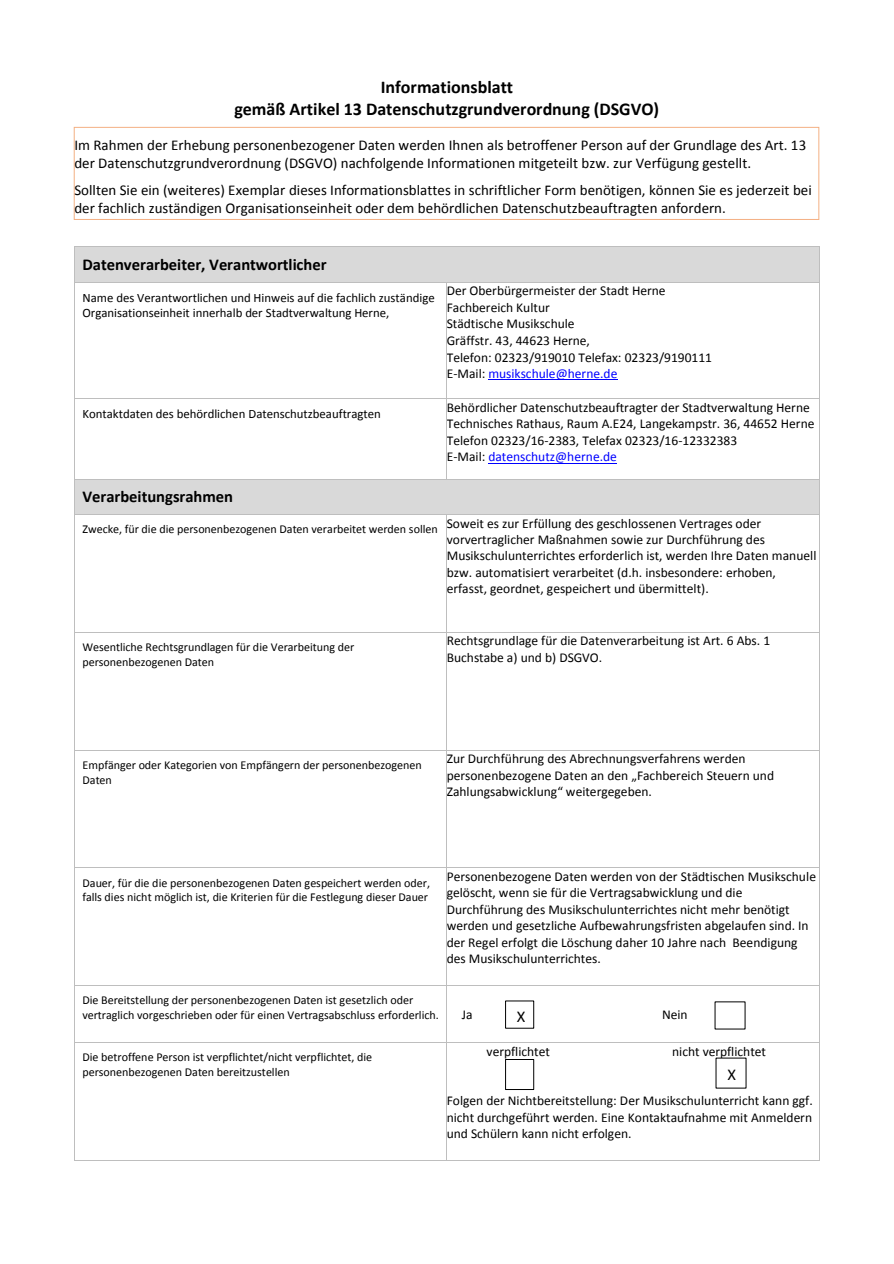
<style>
.page{position:relative;width:894px;height:1264px;background:#fff}
.page>*{position:absolute;margin:0;border:0;box-sizing:border-box;transform-origin:0 0}
.t1{font:700 18px "Calibri";color:#000}
.t2{font:700 16.5px "Calibri";letter-spacing:-.005em;color:#000}
.t3{font:16.5px "Calibri";color:#000}
.t4{font:15px/18.1px "Calibri";color:#000}
.t5{font:13.5px/16.5px "Calibri";color:#000}
.t6{font:13.5px "Calibri";color:#00f}
.t7{font:12.75px/15.6px "Calibri";letter-spacing:-.005em;color:#000}
.t8{font:12px/14.7px "Calibri";letter-spacing:-.005em;color:#000}
.s1{color:#000}
</style>
<div class="page">
<div style="left:74px;top:247px;width:744px;height:35px;background:#d9d9d9"></div>
<hr style="left:74px;top:246px;width:744px;height:1px;background:#bebebe">
<hr style="left:74px;top:247px;width:1px;height:35px;background:#bebebe">
<hr style="left:818px;top:247px;width:1px;height:35px;background:#bebebe">
<hr style="left:488px;top:379px;width:129px;height:1px;background:#00f">
<hr style="left:74px;top:282px;width:372px;height:1px;background:#bebebe">
<hr style="left:447px;top:282px;width:371px;height:1px;background:#bebebe">
<hr style="left:74px;top:282px;width:1px;height:116px;background:#bebebe">
<hr style="left:446px;top:282px;width:1px;height:116px;background:#bebebe">
<hr style="left:818px;top:282px;width:1px;height:116px;background:#bebebe">
<hr style="left:488px;top:462px;width:129px;height:1px;background:#00f">
<hr style="left:74px;top:398px;width:372px;height:1px;background:#bebebe">
<hr style="left:447px;top:398px;width:371px;height:1px;background:#bebebe">
<hr style="left:74px;top:399px;width:1px;height:79px;background:#bebebe">
<hr style="left:446px;top:399px;width:1px;height:79px;background:#bebebe">
<hr style="left:818px;top:399px;width:1px;height:79px;background:#bebebe">
<div style="left:74px;top:479px;width:744px;height:35px;background:#d9d9d9"></div>
<hr style="left:74px;top:478px;width:372px;height:1px;background:#bebebe">
<hr style="left:447px;top:478px;width:371px;height:1px;background:#bebebe">
<hr style="left:74px;top:479px;width:1px;height:35px;background:#bebebe">
<hr style="left:818px;top:479px;width:1px;height:35px;background:#bebebe">
<hr style="left:74px;top:514px;width:372px;height:1px;background:#bebebe">
<hr style="left:447px;top:514px;width:371px;height:1px;background:#bebebe">
<hr style="left:74px;top:514px;width:1px;height:117px;background:#bebebe">
<hr style="left:446px;top:514px;width:1px;height:117px;background:#bebebe">
<hr style="left:818px;top:514px;width:1px;height:117px;background:#bebebe">
<hr style="left:74px;top:631px;width:372px;height:1px;background:#bebebe">
<hr style="left:447px;top:631px;width:371px;height:1px;background:#bebebe">
<hr style="left:74px;top:632px;width:1px;height:117px;background:#bebebe">
<hr style="left:446px;top:632px;width:1px;height:117px;background:#bebebe">
<hr style="left:818px;top:632px;width:1px;height:117px;background:#bebebe">
<hr style="left:74px;top:749px;width:372px;height:1px;background:#bebebe">
<hr style="left:447px;top:749px;width:371px;height:1px;background:#bebebe">
<hr style="left:74px;top:750px;width:1px;height:117px;background:#bebebe">
<hr style="left:446px;top:750px;width:1px;height:117px;background:#bebebe">
<hr style="left:818px;top:750px;width:1px;height:117px;background:#bebebe">
<hr style="left:74px;top:867px;width:372px;height:1px;background:#bebebe">
<hr style="left:447px;top:867px;width:371px;height:1px;background:#bebebe">
<hr style="left:74px;top:867px;width:1px;height:117px;background:#bebebe">
<hr style="left:446px;top:867px;width:1px;height:117px;background:#bebebe">
<hr style="left:818px;top:867px;width:1px;height:117px;background:#bebebe">
<hr style="left:74px;top:984px;width:372px;height:1px;background:#bebebe">
<hr style="left:447px;top:984px;width:371px;height:1px;background:#bebebe">
<hr style="left:74px;top:985px;width:1px;height:56px;background:#bebebe">
<hr style="left:446px;top:985px;width:1px;height:56px;background:#bebebe">
<hr style="left:818px;top:985px;width:1px;height:56px;background:#bebebe">
<hr style="left:74px;top:1041px;width:372px;height:1px;background:#bebebe">
<hr style="left:447px;top:1041px;width:371px;height:1px;background:#bebebe">
<hr style="left:74px;top:1042px;width:1px;height:117px;background:#bebebe">
<hr style="left:74px;top:1159px;width:372px;height:1px;background:#bebebe">
<hr style="left:446px;top:1042px;width:1px;height:117px;background:#bebebe">
<hr style="left:447px;top:1159px;width:371px;height:1px;background:#bebebe">
<hr style="left:818px;top:1042px;width:1px;height:117px;background:#bebebe">
<div style="left:74px;top:127px;width:744px;height:92px;border:1px solid #f4b083"></div>
<div style="left:505px;top:1000px;width:29px;height:28px;border:1px solid #000"></div>
<div style="left:505px;top:1058px;width:29px;height:31px;border:1px solid #000"></div>
<p class="t1" style="left:380px;top:80px;width:134px">Informationsblatt</p>
<p class="t1" style="left:234px;top:102px;width:426px">gemäß Artikel 13 Datenschutzgrundverordnung (DSGVO)</p>
<p class="t4" style="left:74px;top:137px;width:733px">Im Rahmen der Erhebung personenbezogener Daten werden Ihnen als betroffener Person auf der Grundlage des Art. 13 der Datenschutzgrundverordnung (DSGVO) nachfolgende Informationen mitgeteilt bzw. zur Verfügung gestellt.</p>
<p class="t4" style="left:74px;top:182px;width:738px">Sollten Sie ein (weiteres) Exemplar dieses Informationsblattes in schriftlicher Form benötigen, können Sie es jederzeit bei der fachlich zuständigen Organisationseinheit oder dem behördlichen Datenschutzbeauftragten anfordern.</p>
<p class="t2" style="left:82px;top:257px;width:245px">Datenverarbeiter, Verantwortlicher</p>
<p class="t7" style="left:82px;top:291px;width:353px">Name des Verantwortlichen und Hinweis auf die fachlich zuständige<br>Organisationseinheit innerhalb der Stadtverwaltung Herne,</p>
<p class="t7" style="left:82px;top:407px;width:300px">Kontaktdaten des behördlichen Datenschutzbeauftragten</p>
<p class="t5" style="left:446px;top:284px;width:220px">Der Oberbürgermeister der Stadt Herne</p>
<p class="t5" style="left:446px;top:300px;width:104px">Fachbereich Kultur</p>
<p class="t5" style="left:446px;top:317px;width:129px">Städtische Musikschule</p>
<p class="t5" style="left:446px;top:333px;width:145px">Gräffstr. 43, 44623 Herne,</p>
<p class="t5" style="left:446px;top:350px;width:267px">Telefon: 02323/919010 Telefax: 02323/9190111</p>
<p class="t6" style="left:446px;top:368px;width:172px"><span class="s1">E-Mail:</span> musikschule@herne.de</p>
<p class="t5" style="left:446px;top:400px;width:364px">Behördlicher Datenschutzbeauftragter der Stadtverwaltung Herne</p>
<p class="t5" style="left:446px;top:416px;width:369px">Technisches Rathaus, Raum A.E24, Langekampstr. 36, 44652 Herne</p>
<p class="t5" style="left:446px;top:433px;width:292px">Telefon 02323/16-2383, Telefax 02323/16-12332383</p>
<p class="t6" style="left:446px;top:451px;width:171px"><span class="s1">E-Mail:</span> datenschutz@herne.de</p>
<p class="t2" style="left:82px;top:489px;width:152px">Verarbeitungsrahmen</p>
<p class="t8" style="left:82px;top:522px;width:357px">Zwecke, für die die personenbezogenen Daten verarbeitet werden sollen</p>
<p class="t5" style="left:446px;top:515px;width:371px">Soweit es zur Erfüllung des geschlossenen Vertrages oder vorvertraglicher Maßnahmen sowie zur Durchführung des Musikschulunterrichtes erforderlich ist, werden Ihre Daten manuell bzw. automatisiert verarbeitet (d.h. insbesondere: erhoben, erfasst, geordnet, gespeichert und übermittelt).</p>
<p class="t8" style="left:82px;top:640px;width:273px">Wesentliche Rechtsgrundlagen für die Verarbeitung der personenbezogenen Daten</p>
<p class="t5" style="left:446px;top:633px;width:325px">Rechtsgrundlage für die Datenverarbeitung ist Art. 6 Abs. 1<br>Buchstabe a) und b) DSGVO.</p>
<p class="t8" style="left:82px;top:758px;width:341px">Empfänger oder Kategorien von Empfängern der personenbezogenen<br>Daten</p>
<p class="t5" style="left:446px;top:751px;width:329px">Zur Durchführung des Abrechnungsverfahrens werden personenbezogene Daten an den „Fachbereich Steuern und<br>Zahlungsabwicklung“ weitergegeben.</p>
<p class="t8" style="left:82px;top:876px;width:349px">Dauer, für die die personenbezogenen Daten gespeichert werden oder, falls dies nicht möglich ist, die Kriterien für die Festlegung dieser Dauer</p>
<p class="t5" style="left:446px;top:868px;width:371px">Personenbezogene Daten werden von der Städtischen Musikschule gelöscht, wenn sie für die Vertragsabwicklung und die Durchführung des Musikschulunterrichtes nicht mehr benötigt werden und gesetzliche Aufbewahrungsfristen abgelaufen sind. In der Regel erfolgt die Löschung daher 10 Jahre nach Beendigung des Musikschulunterrichtes.</p>
<p class="t8" style="left:82px;top:993px;width:358px">Die Bereitstellung der personenbezogenen Daten ist gesetzlich oder vertraglich vorgeschrieben oder für einen Vertragsabschluss erforderlich.</p>
<p class="t5" style="left:462px;top:1006px;width:12px">Ja</p>
<p class="t5" style="left:662px;top:1006px;width:27px">Nein</p>
<p class="t3" style="left:517px;top:1009px;width:10px">X</p>
<p class="t8" style="left:82px;top:1050px;width:291px">Die betroffene Person ist verpflichtet/nicht verpflichtet, die personenbezogenen Daten bereitzustellen</p>
<p class="t5" style="left:486px;top:1043px;width:65px">verpflichtet</p>
<p class="t5" style="left:672px;top:1043px;width:95px">nicht verpflichtet</p>
<p class="t5" style="left:446px;top:1093px;width:367px;text-align:justify">Folgen der Nichtbereitstellung: Der Musikschulunterricht kann ggf. nicht durchgeführt werden. Eine Kontaktaufnahme mit Anmeldern und Schülern kann nicht erfolgen.</p>
<p class="t3" style="left:727px;top:1066px;width:10px">X</p>
</div>
